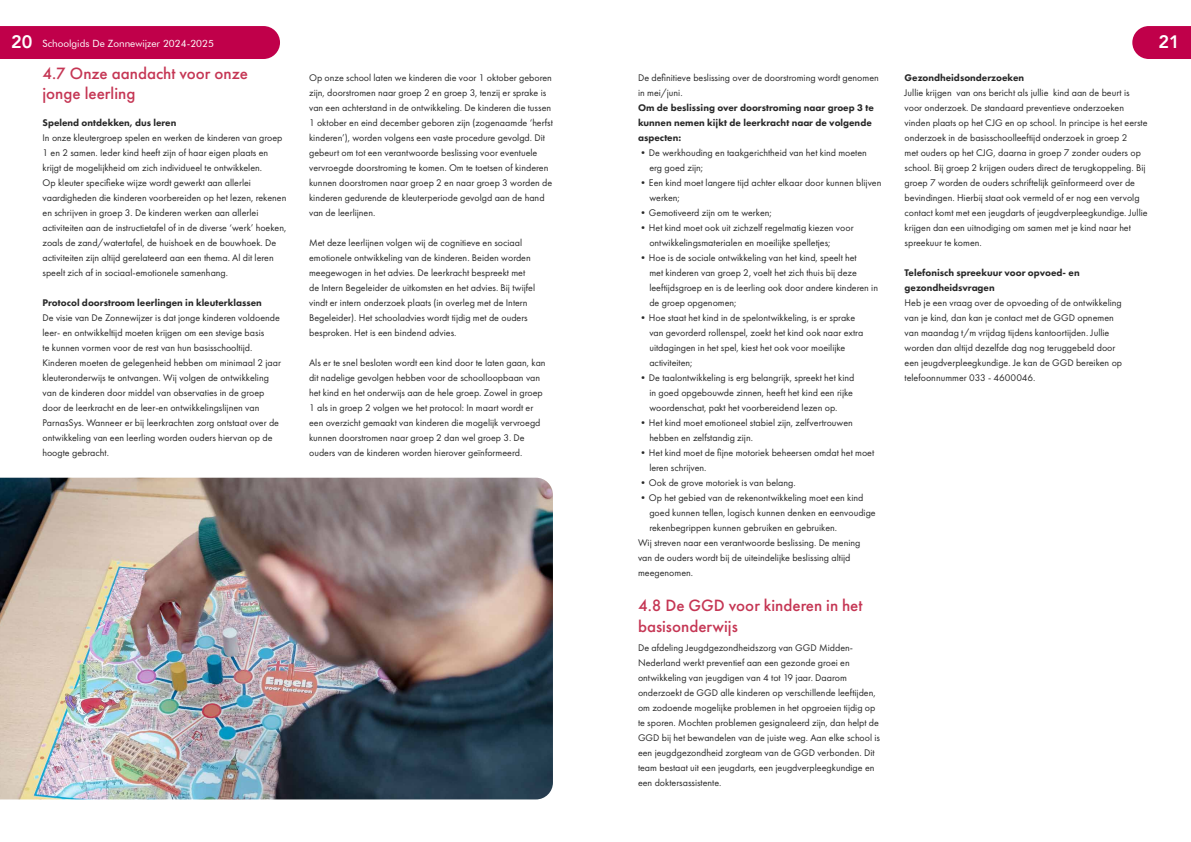
<style>
.page{position:relative;width:1191px;height:842px;background:#fff}
.page>*{position:absolute;margin:0;border:0;box-sizing:border-box;transform-origin:0 0}
.t1{font:800 18px "Avenir";color:#fff}
.t2{font:500 17px/20.4px "Futura PT";color:#c53654}
.t3{font:10px/15px "Futura PT";color:#292929}
.t4{font:800 10px/15px "Futura PT";color:#292929}
.t5{font:10px "Futura BT";color:#fff}
.s1{font-family:"Avenir";font-weight:800;font-size:18px}
</style>
<div class="page">
<div style="left:0;top:26px;width:280px;height:33px;background:#c0004a"></div>
<svg style="left:1132px;top:26px;width:59px;height:33px"></svg>
<img style="left:0;top:478px;width:553px;height:321px">
<p class="t5" style="left:11px;top:37px;width:204px"><span class="s1">20</span> Schoolgids De Zonnewijzer 2024-2025</p>
<h1 class="t1" style="left:1158px;top:28px;width:23px">21</h1>
<p class="t3" style="left:638px;top:70px;width:242px">De definitieve beslissing over de doorstroming wordt genomen in mei/juni.</p>
<p class="t4" style="left:638px;top:100px;width:237px">Om de beslissing over doorstroming naar groep 3 te kunnen nemen kijkt de leerkracht naar de volgende aspecten:</p>
<p class="t3" style="left:649px;top:145px;width:219px;text-indent:-11px">•De werkhouding en taakgerichtheid van het kind moeten erg goed zijn;</p>
<p class="t3" style="left:649px;top:175px;width:233px;text-indent:-11px">•Een kind moet langere tijd achter elkaar door kunnen blijven werken;</p>
<p class="t3" style="left:638px;top:205px;width:135px">•Gemotiveerd zijn om te werken;</p>
<p class="t3" style="left:649px;top:220px;width:206px;text-indent:-11px">•Het kind moet ook uit zichzelf regelmatig kiezen voor ontwikkelingsmaterialen en moeilijke spelletjes;</p>
<p class="t3" style="left:649px;top:250px;width:230px;text-indent:-11px">•Hoe is de sociale ontwikkeling van het kind, speelt het<br>met kinderen van groep 2, voelt het zich thuis bij deze leeftijdsgroep en is de leerling ook door andere kinderen in de groep opgenomen;</p>
<p class="t3" style="left:649px;top:310px;width:215px;text-indent:-11px">•Hoe staat het kind in de spelontwikkeling, is er sprake van gevorderd rollenspel, zoekt het kind ook naar extra uitdagingen in het spel, kiest het ook voor moeilijke activiteiten;</p>
<p class="t3" style="left:649px;top:370px;width:206px;text-indent:-11px">•De taalontwikkeling is erg belangrijk, spreekt het kind in goed opgebouwde zinnen, heeft het kind een rijke woordenschat, pakt het voorbereidend lezen op.</p>
<p class="t3" style="left:649px;top:415px;width:205px;text-indent:-11px">•Het kind moet emotioneel stabiel zijn, zelfvertrouwen hebben en zelfstandig zijn.</p>
<p class="t3" style="left:649px;top:445px;width:226px;text-indent:-11px">•Het kind moet de fijne motoriek beheersen omdat het moet leren schrijven.</p>
<p class="t3" style="left:638px;top:475px;width:159px">•Ook de grove motoriek is van belang.</p>
<p class="t3" style="left:638px;top:490px;width:227px">•Op het gebied van de rekenontwikkeling moet een kind</p>
<p class="t3" style="left:649px;top:505px;width:228px">goed kunnen tellen, logisch kunnen denken en eenvoudige</p>
<p class="t3" style="left:649px;top:520px;width:189px">rekenbegrippen kunnen gebruiken en gebruiken.</p>
<p class="t3" style="left:638px;top:535px;width:224px">Wij streven naar een verantwoorde beslissing. De mening</p>
<p class="t3" style="left:638px;top:550px;width:214px">van de ouders wordt bij de uiteindelijke beslissing altijd</p>
<p class="t3" style="left:638px;top:565px;width:57px">meegenomen.</p>
<h2 class="t2" style="left:638px;top:596px;width:226px">4.8 De GGD voor kinderen in het basisonderwijs</h2>
<p class="t3" style="left:638px;top:640px;width:243px">De afdeling Jeugdgezondheidszorg van GGD Midden-Nederland werkt preventief aan een gezonde groei en ontwikkeling van jeugdigen van 4 tot 19 jaar. Daarom onderzoekt de GGD alle kinderen op verschillende leeftijden, om zodoende mogelijke problemen in het opgroeien tijdig op te sporen. Mochten problemen gesignaleerd zijn, dan helpt de GGD bij het bewandelen van de juiste weg. Aan elke school is een jeugdgezondheid zorgteam van de GGD verbonden. Dit team bestaat uit een jeugdarts, een jeugdverpleegkundige en een doktersassistente.</p>
<h2 class="t2" style="left:43px;top:63px;width:207px">4.7 Onze aandacht voor onze jonge leerling</h2>
<p class="t4" style="left:43px;top:115px;width:135px">Spelend ontdekken, dus leren</p>
<p class="t3" style="left:43px;top:130px;width:245px">In onze kleutergroep spelen en werken de kinderen van groep 1 en 2 samen. Ieder kind heeft zijn of haar eigen plaats en krijgt de mogelijkheid om zich individueel te ontwikkelen.<br>Op kleuter specifieke wijze wordt gewerkt aan allerlei vaardigheden die kinderen voorbereiden op het lezen, rekenen en schrijven in groep 3. De kinderen werken aan allerlei activiteiten aan de instructietafel of in de diverse ‘werk’ hoeken, zoals de zand/watertafel, de huishoek en de bouwhoek. De activiteiten zijn altijd gerelateerd aan een thema. Al dit leren speelt zich af in sociaal-emotionele samenhang.</p>
<p class="t4" style="left:43px;top:295px;width:221px">Protocol doorstroom leerlingen in kleuterklassen</p>
<p class="t3" style="left:43px;top:310px;width:240px">De visie van De Zonnewijzer is dat jonge kinderen voldoende leer- en ontwikkeltijd moeten krijgen om een stevige basis<br>te kunnen vormen voor de rest van hun basisschooltijd.<br>Kinderen moeten de gelegenheid hebben om minimaal 2 jaar kleuteronderwijs te ontvangen. Wij volgen de ontwikkeling van de kinderen door middel van observaties in de groep door de leerkracht en de leer-en ontwikkelingslijnen van ParnasSys. Wanneer er bij leerkrachten zorg ontstaat over de ontwikkeling van een leerling worden ouders hiervan op de hoogte gebracht.</p>
<p class="t4" style="left:904px;top:70px;width:121px">Gezondheidsonderzoeken</p>
<p class="t3" style="left:904px;top:85px;width:244px">Jullie krijgen van ons bericht als jullie kind aan de beurt is voor onderzoek. De standaard preventieve onderzoeken vinden plaats op het CJG en op school. In principe is het eerste onderzoek in de basisschoolleeftijd onderzoek in groep 2<br>met ouders op het CJG, daarna in groep 7 zonder ouders op school. Bij groep 2 krijgen ouders direct de terugkoppeling. Bij groep 7 worden de ouders schriftelijk geïnformeerd over de bevindingen. Hierbij staat ook vermeld of er nog een vervolg contact komt met een jeugdarts of jeugdverpleegkundige. Jullie krijgen dan een uitnodiging om samen met je kind naar het spreekuur te komen.</p>
<p class="t4" style="left:904px;top:265px;width:177px">Telefonisch spreekuur voor opvoed- en gezondheidsvragen</p>
<p class="t3" style="left:904px;top:295px;width:219px">Heb je een vraag over de opvoeding of de ontwikkeling van je kind, dan kan je contact met de GGD opnemen van maandag t/m vrijdag tijdens kantoortijden. Jullie worden dan altijd dezelfde dag nog teruggebeld door een jeugdverpleegkundige. Je kan de GGD bereiken op telefoonnummer 033 - 4600046.</p>
<p class="t3" style="left:309px;top:70px;width:245px">Op onze school laten we kinderen die voor 1 oktober geboren zijn, doorstromen naar groep 2 en groep 3, tenzij er sprake is van een achterstand in de ontwikkeling. De kinderen die tussen 1 oktober en eind december geboren zijn (zogenaamde ‘herfst kinderen’), worden volgens een vaste procedure gevolgd. Dit gebeurt om tot een verantwoorde beslissing voor eventuele vervroegde doorstroming te komen. Om te toetsen of kinderen kunnen doorstromen naar groep 2 en naar groep 3 worden de kinderen gedurende de kleuterperiode gevolgd aan de hand van de leerlijnen.</p>
<p class="t3" style="left:309px;top:235px;width:227px">Met deze leerlijnen volgen wij de cognitieve en sociaal emotionele ontwikkeling van de kinderen. Beiden worden meegewogen in het advies. De leerkracht bespreekt met de Intern Begeleider de uitkomsten en het advies. Bij twijfel vindt er intern onderzoek plaats (in overleg met de Intern Begeleider). Het schooladvies wordt tijdig met de ouders besproken. Het is een bindend advies.</p>
<p class="t3" style="left:309px;top:355px;width:238px">Als er te snel besloten wordt een kind door te laten gaan, kan dit nadelige gevolgen hebben voor de schoolloopbaan van het kind en het onderwijs aan de hele groep. Zowel in groep 1 als in groep 2 volgen we het protocol: In maart wordt er een overzicht gemaakt van kinderen die mogelijk vervroegd kunnen doorstromen naar groep 2 dan wel groep 3. De ouders van de kinderen worden hierover geïnformeerd.</p>
</div>
